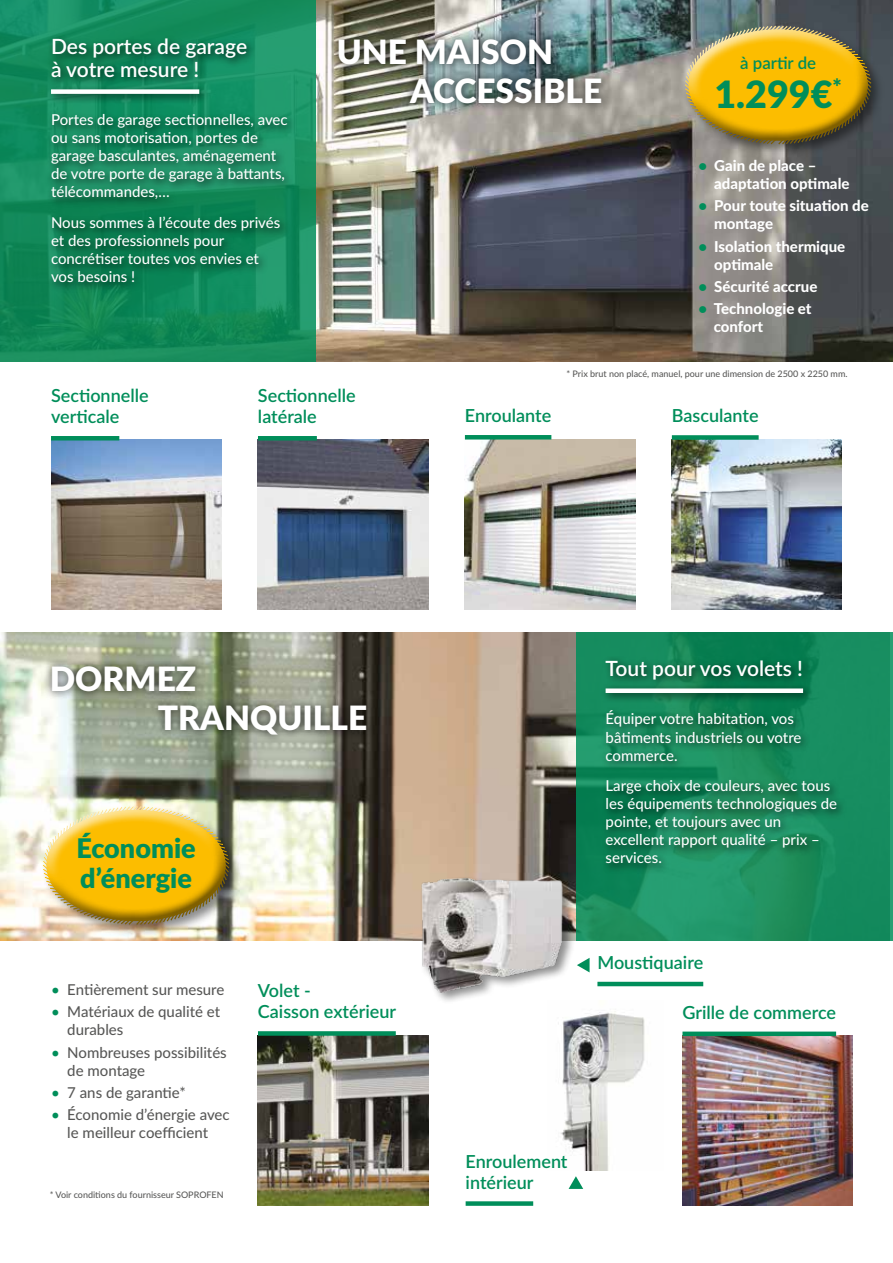
<style>
.page{position:relative;width:893px;height:1263px;background:#fff}
.page>*{position:absolute;margin:0;border:0;box-sizing:border-box;transform-origin:0 0}
.t1{font:900 37.65px "Lato";color:#008e5a}
.t2{font:900 33.45px/39px "Lato";color:#fff}
.t3{font:900 27px/30px "Lato";color:#008e5a}
.t4{font:600 21px/22.5px "Lato";color:#fff}
.t5{font:600 18px/21px "Lato";color:#008e5a}
.t6{font:600 16.8px "Lato";color:#008e5a}
.t7{font:500 15px/18px "Lato";color:#fff}
.t8{font:500 15px/18px "Lato";color:#575756}
.t9{font:800 15px/18px "Lato";color:#fff}
.t10{font:500 9px "Lato";color:#575756}
.s1{color:#008e5a}
</style>
<div class="page">
<img style="left:316px;top:0;width:577px;height:361px">
<img style="left:0;top:632px;width:577px;height:309px">
<svg style="left:0;top:0;width:316px;height:361px;background:#148c5c"></svg>
<svg style="left:577px;top:632px;width:316px;height:309px;background:#178d5f"></svg>
<div style="left:46px;top:34px;width:252px;height:259px;background:#000;opacity:.75"></div>
<div style="left:51px;top:89px;width:148px;height:5px;background:#fff"></div>
<div style="left:601px;top:656px;width:246px;height:218px;background:#000;opacity:.75"></div>
<div style="left:606px;top:688px;width:197px;height:5px;background:#fff"></div>
<div style="left:330px;top:31px;width:280px;height:81px;background:#000;opacity:.75"></div>
<div style="left:43px;top:658px;width:332px;height:86px;background:#000;opacity:.75"></div>
<img style="left:51px;top:439px;width:170px;height:170px">
<hr style="left:51px;top:436px;width:68px;height:4px;background:#008e5a">
<img style="left:258px;top:1035px;width:170px;height:171px">
<img style="left:258px;top:439px;width:170px;height:170px">
<hr style="left:258px;top:436px;width:59px;height:4px;background:#008e5a">
<img style="left:558px;top:1011px;width:87px;height:160px">
<img style="left:465px;top:439px;width:170px;height:170px">
<hr style="left:465px;top:435px;width:86px;height:4px;background:#008e5a">
<img style="left:407px;top:865px;width:170px;height:136px">
<hr style="left:597px;top:982px;width:106px;height:4px;background:#008e5a">
<img style="left:672px;top:439px;width:170px;height:170px">
<div style="left:672px;top:435px;width:87px;height:5px;background:#008e5a"></div>
<img style="left:682px;top:1035px;width:171px;height:171px">
<div style="left:682px;top:1031px;width:154px;height:5px;background:#008e5a"></div>
<div style="left:466px;top:1201px;width:67px;height:5px;background:#008e5a"></div>
<div style="left:258px;top:1031px;width:138px;height:5px;background:#008e5a"></div>
<svg style="left:577px;top:958px;width:13px;height:14px"></svg>
<svg style="left:569px;top:1176px;width:14px;height:13px"></svg>
<div style="left:683px;top:24px;width:202px;height:134px;background:#000;opacity:.45"></div>
<div style="left:684px;top:24px;width:190px;height:84px;background:#fff;opacity:.75"></div>
<div style="left:684px;top:55px;width:190px;height:90px;background:#575756;opacity:.75"></div>
<div style="left:41px;top:804px;width:202px;height:134px;background:#000;opacity:.45"></div>
<div style="left:42px;top:804px;width:190px;height:84px;background:#fff;opacity:.75"></div>
<div style="left:42px;top:836px;width:190px;height:90px;background:#575756;opacity:.75"></div>
<h3 class="t4" style="left:51px;top:34px;width:198px">Des portes de garage à votre mesure !</h3>
<p class="t7" style="left:51px;top:110px;width:238px">Portes de garage sectionnelles, avec ou sans motorisation, portes de garage basculantes, aménagement de votre porte de garage à battants, télécommandes,…</p>
<p class="t7" style="left:51px;top:213px;width:231px">Nous sommes à l’écoute des privés et des professionnels pour concrétiser toutes vos envies et vos besoins !</p>
<h2 class="t2" style="left:410px;top:31px;width:194px;text-indent:-73px">UNE MAISON<br>ACCESSIBLE</h2>
<p class="t6" style="left:740px;top:51px;width:77px">à partir de</p>
<h1 class="t1" style="left:714px;top:66px;width:129px">1.299€<sup>*</sup></h1>
<p class="t9" style="left:714px;top:156px;width:137px;text-indent:-16px"><span class="s1">•</span> Gain de place – adaptation optimale</p>
<p class="t9" style="left:714px;top:196px;width:156px;text-indent:-16px"><span class="s1">•</span> Pour toute situation de montage</p>
<p class="t9" style="left:714px;top:237px;width:133px;text-indent:-16px"><span class="s1">•</span> Isolation thermique optimale</p>
<p class="t9" style="left:698px;top:277px;width:120px"><span class="s1">•</span> Sécurité accrue</p>
<p class="t9" style="left:714px;top:299px;width:99px;text-indent:-15px"><span class="s1">•</span> Technologie et confort</p>
<p class="t10" style="left:566px;top:367px;width:283px">* Prix brut non placé, manuel, pour une dimension de 2500 x 2250 mm.</p>
<p class="t5" style="left:51px;top:384px;width:99px">Sectionnelle verticale</p>
<p class="t5" style="left:258px;top:384px;width:99px">Sectionnelle latérale</p>
<p class="t5" style="left:465px;top:404px;width:88px">Enroulante</p>
<p class="t5" style="left:672px;top:405px;width:88px">Basculante</p>
<h2 class="t2" style="left:158px;top:658px;width:211px;text-indent:-108px">DORMEZ<br>TRANQUILLE</h2>
<h3 class="t3" style="left:76px;top:832px;width:121px">Économie d’énergie</h3>
<p class="t8" style="left:51px;top:980px;width:175px"><span class="s1">•</span> Entièrement sur mesure</p>
<p class="t8" style="left:67px;top:1002px;width:154px;text-indent:-16px"><span class="s1">•</span> Matériaux de qualité et durables</p>
<p class="t8" style="left:67px;top:1042px;width:161px;text-indent:-16px"><span class="s1">•</span> Nombreuses possibilités de montage</p>
<p class="t8" style="left:51px;top:1083px;width:136px"><span class="s1">•</span> 7 ans de garantie*</p>
<p class="t8" style="left:51px;top:1105px;width:180px;text-align:center"><span class="s1">•</span> Économie d’énergie avec le meilleur coefficient</p>
<p class="t10" style="left:50px;top:1188px;width:175px">* Voir conditions du fournisseur SOPROFEN</p>
<p class="t5" style="left:258px;top:980px;width:140px">Volet -<br>Caisson extérieur</p>
<h3 class="t4" style="left:606px;top:656px;width:199px">Tout pour vos volets !</h3>
<p class="t7" style="left:606px;top:709px;width:197px">Équiper votre habitation, vos bâtiments industriels ou votre commerce.</p>
<p class="t7" style="left:606px;top:776px;width:233px">Large choix de couleurs, avec tous les équipements technologiques de pointe, et toujours avec un excellent rapport qualité – prix – services.</p>
<p class="t5" style="left:597px;top:951px;width:107px">Moustiquaire</p>
<p class="t5" style="left:682px;top:1001px;width:155px">Grille de commerce</p>
<p class="t5" style="left:466px;top:1150px;width:103px">Enroulement intérieur</p>
</div>
